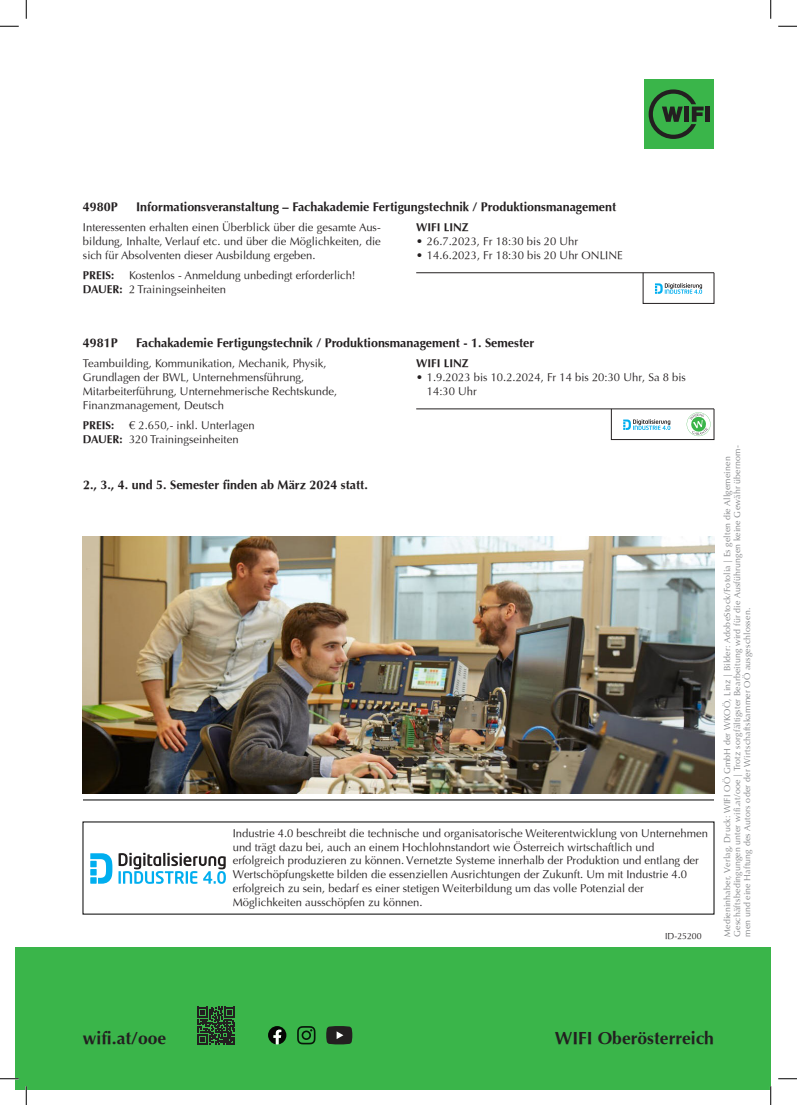
<style>
.page{position:relative;width:797px;height:1105px;background:#fff}
.page>*{position:absolute;margin:0;border:0;box-sizing:border-box;transform-origin:0 0}
.t1{font:700 17.5px "Optima";color:#231f20}
.Kurstitel_10_11{font:700 12.5px "Optima";color:#231f20}
.Kurstext_9_11pt{font:11.25px/13.8px "Optima";color:#231f20}
.Dauer{font:11.25px/13.8px "Optima";color:#231f20}
.Preis{font:11.25px "Optima";color:#231f20}
.Ort{font:700 11.25px "Optima";color:#231f20}
.Preis-2{font:700 11.25px "Optima";color:#231f20}
.Dauer-2{font:700 11.25px "Optima";color:#231f20}
.t2{font:8.75px/10px "Optima";letter-spacing:.02em;color:#808285}
.ID{font:8.75px "Optima";color:#231f20}
.s1{font-weight:700}
.s2{font-style:inherit}
</style>
<div class="page">
<div style="left:643px;top:273px;width:71px;height:31px;border:1px solid #231f20"></div>
<hr style="left:416px;top:273px;width:298px;height:1px;background:#231f20">
<svg style="left:655px;top:283px;width:47px;height:11px"></svg>
<div style="left:611px;top:409px;width:103px;height:31px;border:1px solid #231f20"></div>
<hr style="left:416px;top:409px;width:298px;height:1px;background:#231f20">
<svg style="left:623px;top:419px;width:47px;height:11px"></svg>
<svg style="left:686px;top:412px;width:24px;height:24px"></svg>
<img style="left:83px;top:536px;width:631px;height:257px">
<div style="left:16px;top:947px;width:754px;height:142px;background:#3ab54a"></div>
<div style="left:644px;top:79px;width:70px;height:70px;background:#3ab54a"></div>
<div style="left:705px;top:107px;width:5px;height:15px;background:#231f20"></div>
<svg style="left:648px;top:89px;width:55px;height:50px"></svg>
<svg style="left:268px;top:1026px;width:18px;height:18px"></svg>
<svg style="left:297px;top:1026px;width:18px;height:18px"></svg>
<svg style="left:326px;top:1026px;width:26px;height:18px"></svg>
<svg style="left:197px;top:1007px;width:38px;height:38px"></svg>
<hr style="left:83px;top:799px;width:631px;height:1px;background:#000001">
<svg style="left:0;top:25px;width:19px;height:2px"></svg>
<svg style="left:778px;top:25px;width:19px;height:2px"></svg>
<svg style="left:0;top:1078px;width:19px;height:1px"></svg>
<svg style="left:778px;top:1078px;width:19px;height:1px"></svg>
<svg style="left:25px;top:0;width:2px;height:19px"></svg>
<svg style="left:25px;top:1086px;width:2px;height:19px"></svg>
<svg style="left:770px;top:0;width:1px;height:19px"></svg>
<svg style="left:770px;top:1086px;width:1px;height:19px"></svg>
<svg style="left:118px;top:853px;width:108px;height:31px"></svg>
<svg style="left:90px;top:853px;width:22px;height:31px"></svg>
<p class="Kurstitel_10_11" style="left:83px;top:199px;width:36px">4980P</p>
<p class="Kurstitel_10_11" style="left:136px;top:199px;width:481px">Informationsveranstaltung – Fachakademie Fertigungstechnik / Produktionsmanagement</p>
<p class="Kurstext_9_11pt" style="left:83px;top:221px;width:299px;text-align:justify">Interessenten erhalten einen Überblick über die gesamte Aus&shy;bildung, Inhalte, Verlauf etc. und über die Möglichkeiten, die sich für Absolventen dieser Ausbildung ergeben.</p>
<p class="Preis-2" style="left:83px;top:269px;width:33px">PREIS:</p>
<p class="Preis" style="left:129px;top:269px;width:228px">Kostenlos - Anmeldung unbedingt erforderlich!</p>
<p class="Dauer" style="left:83px;top:282px;width:145px"><span class="s1">DAUER:</span> 2 Trainingseinheiten</p>
<p class="Ort" style="left:416px;top:221px;width:54px">WIFI LINZ</p>
<p class="Kurstext_9_11pt" style="left:416px;top:234px;width:163px">• 26.7.2023, Fr 18:30 bis 20 Uhr</p>
<p class="Kurstext_9_11pt" style="left:416px;top:248px;width:208px">• 14.6.2023, Fr 18:30 bis 20 Uhr ONLINE</p>
<p class="Kurstitel_10_11" style="left:83px;top:336px;width:36px">4981P</p>
<p class="Kurstitel_10_11" style="left:136px;top:336px;width:399px">Fachakademie Fertigungstechnik / Produktionsmanagement - 1. Semester</p>
<p class="Kurstext_9_11pt" style="left:83px;top:357px;width:245px">Teambuilding, Kommunikation, Mechanik, Physik,</p>
<p class="Kurstext_9_11pt" style="left:83px;top:371px;width:223px">Grundlagen der BWL, Unternehmensführung,</p>
<p class="Kurstext_9_11pt" style="left:83px;top:384px;width:256px">Mitarbeiterführung, Unternehmerische Rechtskunde,</p>
<p class="Kurstext_9_11pt" style="left:83px;top:398px;width:142px">Finanzmanagement, Deutsch</p>
<p class="Dauer-2" style="left:83px;top:418px;width:33px">PREIS:</p>
<p class="Ort" style="left:416px;top:357px;width:54px">WIFI LINZ</p>
<p class="Kurstext_9_11pt" style="left:427px;top:371px;width:260px;text-indent:-11px">• 1.9.2023 bis 10.2.2024, Fr 14 bis 20:30 Uhr, Sa 8 bis<br>14:30 Uhr</p>
<p class="Dauer" style="left:83px;top:418px;width:173px;text-indent:46px">€ 2.650,- inkl. Unterlagen<br><span class="s1">DAUER:</span> 320 Trainingseinheiten</p>
<p class="Kurstitel_10_11" style="left:83px;top:477px;width:286px">2., 3., 4. und 5. Semester finden ab <span class="s2">März</span> 202<span class="s2">4</span> statt.</p>
<p class="Kurstext_9_11pt" style="left:233px;top:826px;width:477px">Industrie 4.0 beschreibt die technische und organisatorische Weiterentwicklung von Unternehmen und trägt dazu bei, auch an einem Hochlohnstandort wie Österreich wirtschaftlich und erfolgreich produzieren zu können. Vernetzte Systeme innerhalb der Produktion und entlang der Wertschöpfungskette bilden die essenziellen Ausrichtungen der Zukunft. Um mit Industrie 4.0 erfolgreich zu sein, bedarf es einer stetigen Weiterbildung um das volle Potenzial der Möglichkeiten ausschöpfen zu können.</p>
<p class="ID" style="left:665px;top:931px;width:38px">ID-25200</p>
<p class="t2" style="left:722px;top:937px;width:493px;rotate:-90deg">Medieninhaber, Verlag, Druck: WIFI OÖ GmbH der WKOÖ, Linz | Bilder: AdobeStock/Fotolia | Es gelten die Allgemeinen<br>Geschäftsbedingungen unter wifi.at/ooe | Trotz sorgfältigster Bearbeitung wird für die Ausführungen keine Gewähr übernom&shy;men und eine Haftung des Autors oder der Wirtschaftskammer OÖ ausgeschlossen.</p>
<h1 class="t1" style="left:83px;top:1028px;width:85px">wifi.at/ooe</h1>
<h1 class="t1" style="left:555px;top:1028px;width:161px">WIFI Oberösterreich</h1>
</div>
